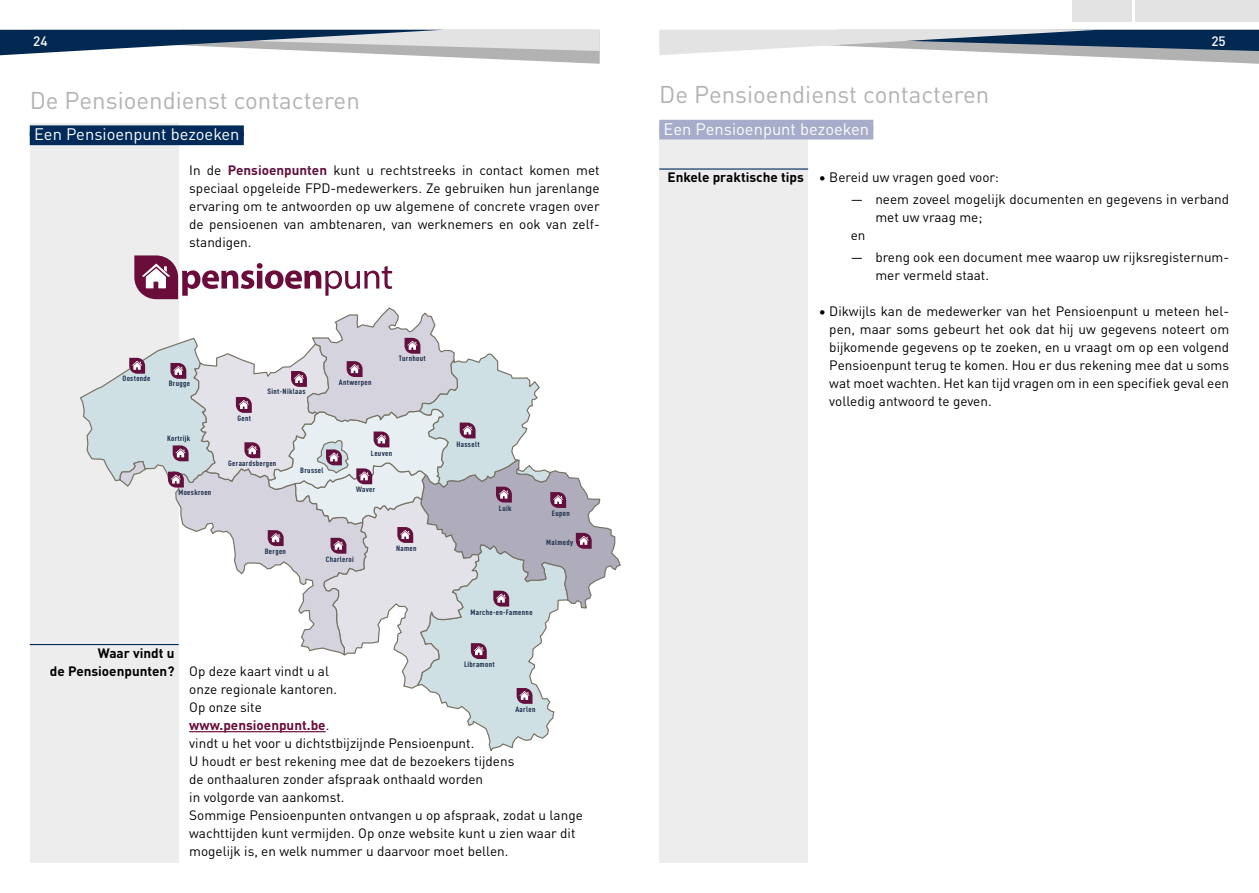
<style>
.page{position:relative;width:1259px;height:893px;background:#fff}
.page>*{position:absolute;margin:0;border:0;box-sizing:border-box;transform-origin:0 0}
.t1{font:24px "DINOT";color:#b3b2b2}
.t2{font:16.5px "DINOT";color:#fff}
.t3{font:13.5px/18px "DINOT";color:#000;text-align:justify}
.t4{font:700 13.5px "DINOT";color:#6a0d3a}
.t5{font:700 13.5px "DINOT";color:#000}
.t6{font:500 13.5px "DINOT";color:#fff}
.t7{font:700 condensed 7.65px "DINOT";letter-spacing:.04em;color:#1b2c4b;scale:1.08 1}
.s1{font-weight:700;color:#62103d}
.s2{font-weight:700}
.s3{font-weight:400;color:#000}
</style>
<div class="page">
<svg style="left:659px;top:30px;width:600px;height:34px"></svg>
<svg style="left:0;top:30px;width:600px;height:34px"></svg>
<div style="left:659px;top:123px;width:149px;height:740px;background:#ededed"></div>
<div style="left:659px;top:120px;width:214px;height:10px;background:#a6acc9"></div>
<div style="left:659px;top:126px;width:214px;height:13px;background:#a6acc9"></div>
<hr style="left:659px;top:168px;width:149px;height:2px;background:#002a5a">
<div style="left:30px;top:123px;width:149px;height:740px;background:#ededed"></div>
<div style="left:30px;top:125px;width:214px;height:11px;background:#002a5a"></div>
<div style="left:30px;top:132px;width:214px;height:13px;background:#002a5a"></div>
<hr style="left:30px;top:644px;width:149px;height:1px;background:#002a5a">
<svg style="left:80px;top:307px;width:541px;height:444px"></svg>
<svg style="left:134px;top:255px;width:258px;height:44px"></svg>
<div style="left:1071px;top:0;width:60px;height:21px;background:#e3e3e3"></div>
<div style="left:1135px;top:0;width:124px;height:21px;background:#e3e3e3"></div>
<p class="t6" style="left:33px;top:30px;width:16px">24</p>
<p class="t6" style="left:1211px;top:30px;width:16px">25</p>
<h1 class="t1" style="left:30px;top:82px;width:331px">De Pensioendienst contacteren</h1>
<p class="t2" style="left:34px;top:122px;width:207px">Een Pensioenpunt bezoeken</p>
<p class="t3" style="left:189px;top:161px;width:412px">In de <span class="s1">Pensioenpunten</span> kunt u rechtstreeks in contact komen met speciaal opgeleide FPD-medewerkers. Ze gebruiken hun jarenlange ervaring om te antwoorden op uw algemene of concrete vragen over de pensioenen van ambtenaren, van werknemers en ook van zelf&shy;standigen.</p>
<p class="t7" style="left:123px;top:373px;width:27px">Oostende</p>
<p class="t7" style="left:169px;top:378px;width:21px">Brugge</p>
<p class="t7" style="left:167px;top:432px;width:23px">Kortrijk</p>
<p class="t7" style="left:178px;top:487px;width:32px">Moeskroen</p>
<p class="t7" style="left:237px;top:412px;width:14px">Gent</p>
<p class="t7" style="left:267px;top:385px;width:37px">Sint-Niklaas</p>
<p class="t7" style="left:228px;top:457px;width:46px">Geraardsbergen</p>
<p class="t7" style="left:300px;top:465px;width:23px">Brussel</p>
<p class="t7" style="left:339px;top:376px;width:32px">Antwerpen</p>
<p class="t7" style="left:399px;top:353px;width:26px">Turnhout</p>
<p class="t7" style="left:371px;top:447px;width:21px">Leuven</p>
<p class="t7" style="left:356px;top:483px;width:19px">Waver</p>
<p class="t7" style="left:265px;top:545px;width:21px">Bergen</p>
<p class="t7" style="left:326px;top:554px;width:27px">Charleroi</p>
<p class="t7" style="left:396px;top:542px;width:20px">Namen</p>
<p class="t7" style="left:457px;top:438px;width:23px">Hasselt</p>
<p class="t7" style="left:499px;top:502px;width:13px">Luik</p>
<p class="t7" style="left:552px;top:507px;width:18px">Eupen</p>
<p class="t7" style="left:546px;top:536px;width:27px">Malmedy</p>
<p class="t7" style="left:470px;top:606px;width:59px">Marche-en-Famenne</p>
<p class="t5" style="left:98px;top:642px;width:78px">Waar vindt u</p>
<p class="t3" style="left:50px;top:661px;width:281px"><span class="s2">de Pensioenpunten?</span> Op deze kaart vindt u al</p>
<p class="t3" style="left:189px;top:679px;width:149px">onze regionale kantoren.</p>
<p class="t3" style="left:189px;top:697px;width:74px">Op onze site</p>
<p class="t4" style="left:189px;top:714px;width:142px">www.pensioenpunt.be<span class="s3">.</span></p>
<p class="t3" style="left:189px;top:733px;width:287px">vindt u het voor u dichtstbijzijnde Pensioenpunt.</p>
<p class="t3" style="left:189px;top:751px;width:327px">U houdt er best rekening mee dat de bezoekers tijdens</p>
<p class="t3" style="left:189px;top:769px;width:295px">de onthaaluren zonder afspraak onthaald worden</p>
<p class="t3" style="left:189px;top:787px;width:157px">in volgorde van aankomst.</p>
<p class="t3" style="left:189px;top:805px;width:395px">Sommige Pensioenpunten ontvangen u op afspraak, zodat u lange</p>
<p class="t3" style="left:189px;top:823px;width:388px">wachttijden kunt vermijden. Op onze website kunt u zien waar dit</p>
<p class="t3" style="left:189px;top:841px;width:321px">mogelijk is, en welk nummer u daarvoor moet bellen.</p>
<p class="t7" style="left:464px;top:659px;width:30px">Libramont</p>
<p class="t7" style="left:515px;top:703px;width:20px">Aarlen</p>
<h1 class="t1" style="left:659px;top:76px;width:331px">De Pensioendienst contacteren</h1>
<p class="t2" style="left:663px;top:116px;width:207px">Een Pensioenpunt bezoeken</p>
<p class="t3" style="left:667px;top:168px;width:332px"><span class="s2">Enkele praktische tips</span> • Bereid uw vragen goed voor:</p>
<p class="t3" style="left:850px;top:189px;width:380px">— neem zoveel mogelijk documenten en gegevens in verband</p>
<p class="t3" style="left:875px;top:207px;width:109px">met uw vraag me;</p>
<p class="t3" style="left:850px;top:225px;width:16px">en</p>
<p class="t3" style="left:875px;top:247px;width:355px;text-indent:-25px">— breng ook een document mee waarop uw rijksregisternum&shy;mer vermeld staat.</p>
<p class="t3" style="left:829px;top:301px;width:401px;text-indent:-11px">• Dikwijls kan de medewerker van het Pensioenpunt u meteen hel&shy;pen, maar soms gebeurt het ook dat hij uw gegevens noteert om bijkomende gegevens op te zoeken, en u vraagt om op een volgend Pensioenpunt terug te komen. Hou er dus rekening mee dat u soms wat moet wachten. Het kan tijd vragen om in een specifiek geval een volledig antwoord te geven.</p>
</div>
